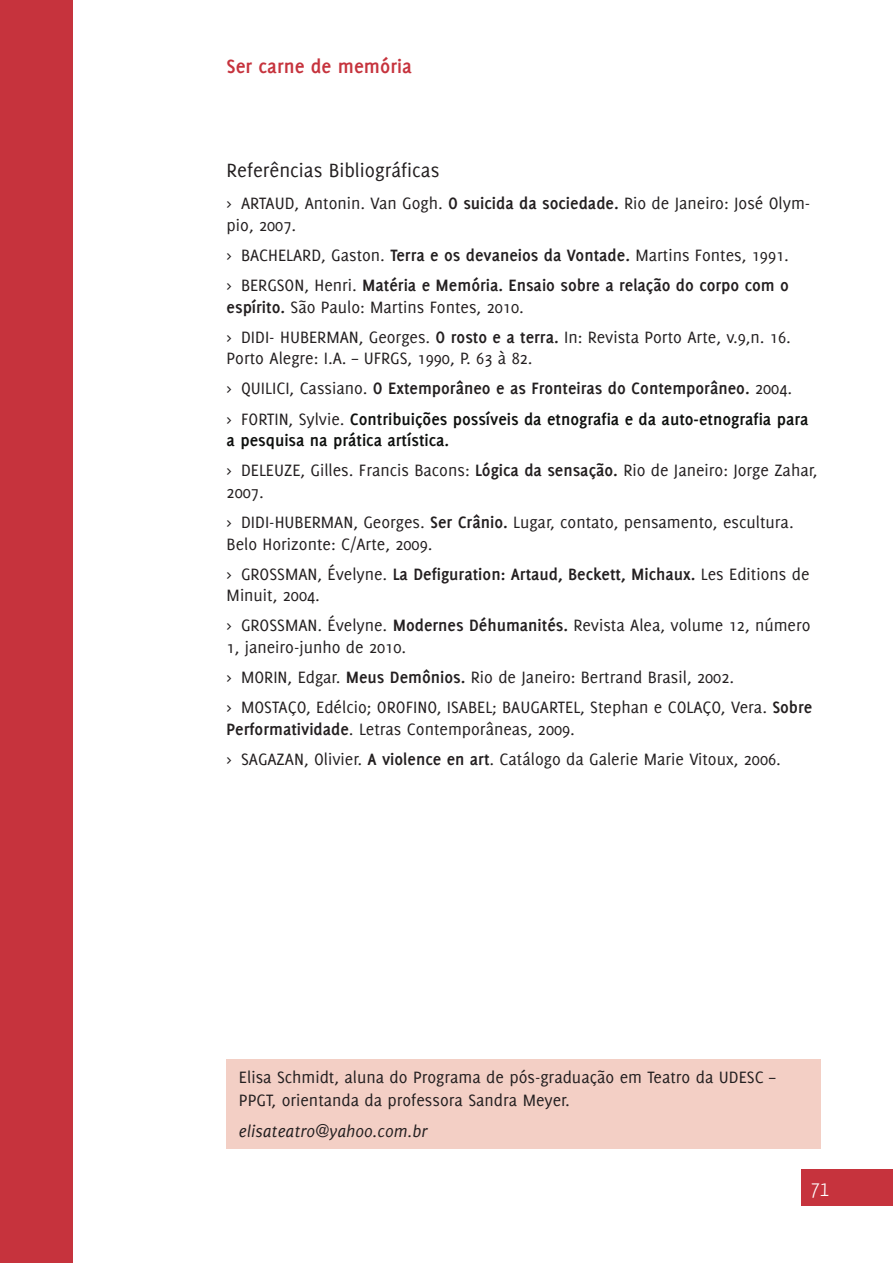
<style>
.page{position:relative;width:893px;height:1263px;background:#fff}
.page>*{position:absolute;margin:0;border:0;box-sizing:border-box;transform-origin:0 0}
.t1{font:21px "Delicious";color:#231f20}
.t2{font:700 21px "Delicious";color:#c6333d}
.t3{font:300 21px "Yanone Kaffeesatz";color:#fff}
.t4{font:18px/30.2px "Delicious";color:#231f20}
.t5{font:700 18px/30.2px "Delicious";color:#231f20}
.t6{font:italic 18px "Delicious";color:#231f20}
.s1{font-weight:700}
.s2{font-weight:400}
.s3{font-weight:700;color:#0e100e}
</style>
<div class="page">
<div style="left:0;top:0;width:72px;height:1263px;background:#c6333d"></div>
<div style="left:802px;top:1170px;width:91px;height:36px;background:#c6333d"></div>
<div style="left:226px;top:1059px;width:595px;height:89px;background:#f3cfc5"></div>
<p class="t2" style="left:227px;top:54px;width:187px">Ser carne de memória</p>
<p class="t1" style="left:227px;top:158px;width:214px">Referências Bibliográficas</p>
<p class="t4" style="left:227px;top:192px;width:585px;line-height:21.6px">&gt; ARTAUD, Antonin. Van Gogh. <span class="s1">O suicida da sociedade.</span> Rio de Janeiro: José Olym&shy;pio, 2007.</p>
<p class="t5" style="left:227px;top:240px;width:564px"><span class="s2">&gt; BACHELARD, Gaston.</span> Terra e os devaneios da Vontade. <span class="s2">Martins Fontes, 1991. &gt; BERGSON, Henri.</span> Matéria e Memória. Ensaio sobre a relação do corpo com o</p>
<p class="t4" style="left:227px;top:291px;width:566px"><span class="s1">espírito.</span> São Paulo: Martins Fontes, 2010.<br>&gt; DIDI- HUBERMAN, Georges. <span class="s1">O rosto e a terra.</span> In: Revista Porto Arte, v.9,n. 16.</p>
<p class="t4" style="left:227px;top:343px;width:583px">Porto Alegre: I.A. – UFRGS, 1990, P. 63 à 82.<br>&gt; QUILICI, Cassiano. <span class="s1">O Extemporâneo e as Fronteiras do Contemporâneo.</span> 2004.<br>&gt; FORTIN, Sylvie. <span class="s3">Contribuições possíveis da etnografia e da auto-etnografia para</span></p>
<p class="t4" style="left:227px;top:425px;width:592px"><span class="s3">a pesquisa na prática artística.<br></span>&gt; DELEUZE, Gilles. Francis Bacons: <span class="s1">Lógica da sensação.</span> Rio de Janeiro: Jorge Zahar,</p>
<p class="t4" style="left:227px;top:477px;width:568px">2007.<br>&gt; DIDI-HUBERMAN, Georges. <span class="s1">Ser Crânio.</span> Lugar, contato, pensamento, escultura.</p>
<p class="t4" style="left:227px;top:528px;width:584px">Belo Horizonte: C/Arte, 2009.<br>&gt; GROSSMAN, Évelyne. <span class="s1">La Defiguration: Artaud, Beckett, Michaux.</span> Les Editions de</p>
<p class="t4" style="left:227px;top:580px;width:585px">Minuit, 2004.<br>&gt; GROSSMAN. Évelyne. <span class="s1">Modernes Déhumanités.</span> Revista Alea, volume 12, número</p>
<p class="t4" style="left:227px;top:632px;width:587px">1, janeiro-junho de 2010.<br>&gt; MORIN, Edgar. <span class="s1">Meus Demônios.</span> Rio de Janeiro: Bertrand Brasil, 2002.<br>&gt; MOSTAÇO, Edélcio; OROFINO, ISABEL; BAUGARTEL, Stephan e COLAÇO, Vera. <span class="s1">Sobre</span></p>
<p class="t4" style="left:227px;top:713px;width:556px"><span class="s1">Performatividade</span>. Letras Contemporâneas, 2009.<br>&gt; SAGAZAN, Olivier. <span class="s1">A violence en art</span>. Catálogo da Galerie Marie Vitoux, 2006.</p>
<p class="t4" style="left:239px;top:1066px;width:538px;line-height:22.5px">Elisa Schmidt, aluna do Programa de pós-graduação em Teatro da UDESC –<br>PPGT, orientanda da professora Sandra Meyer.</p>
<p class="t6" style="left:239px;top:1120px;width:190px">elisateatro@yahoo.com.br</p>
<p class="t3" style="left:811px;top:1176px;width:20px">71</p>
</div>
